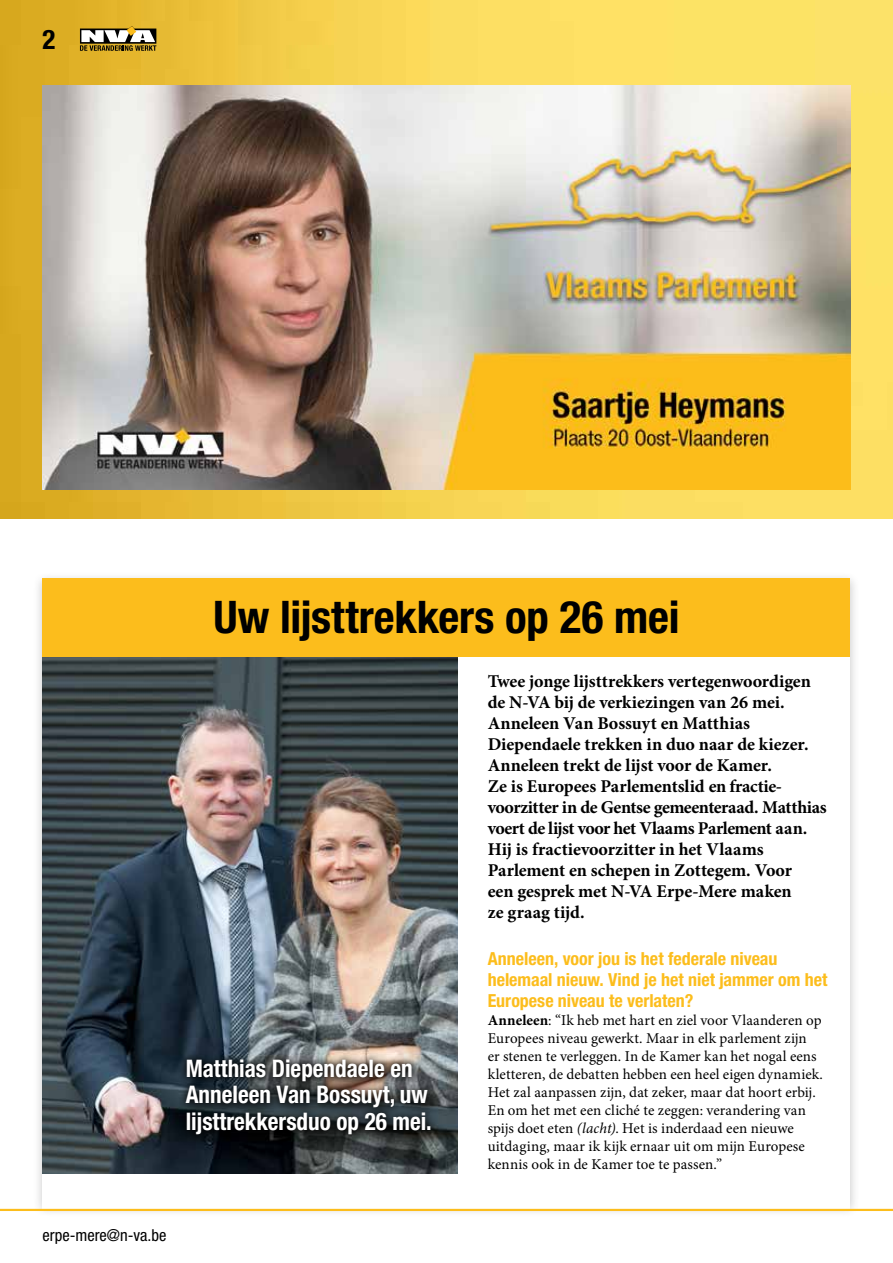
<style>
.page{position:relative;width:893px;height:1263px;background:#fff}
.page>*{position:absolute;margin:0;border:0;box-sizing:border-box;transform-origin:0 0}
.t1{font:700 condensed 45px "Helvetica Neue LT Std";letter-spacing:-.005em;color:#000}
.t2{font:700 condensed 27px "Helvetica Neue LT Std";color:#000}
.t3{font:700 condensed 24.3px/26.7px "Helvetica Neue LT Std";color:#fff;scale:.95 1}
.t4{font:700 18px/21px "Minion Pro";letter-spacing:-.01em;color:#000}
.t5{font:700 condensed 18px/21px "Helvetica Neue LT Std";color:#fcbd1c}
.t6{font:condensed 16.5px "Helvetica Neue LT Std";color:#000}
.t7{font:15px/18px "Minion Pro";color:#000}
.s1{font-weight:700}
.s2{font-style:italic}
</style>
<div class="page">
<img style="left:0;top:0;width:893px;height:519px">
<div style="left:33px;top:571px;width:827px;height:647px;background:#000;opacity:.2"></div>
<div style="left:43px;top:581px;width:807px;height:627px;background:#fff"></div>
<div style="left:43px;top:578px;width:807px;height:78px;background:#fcbd1c"></div>
<img style="left:43px;top:657px;width:415px;height:516px">
<svg style="left:178px;top:1051px;width:268px;height:98px;background:#393f43"></svg>
<svg style="left:180px;top:1052px;width:257px;height:89px;background:#323536"></svg>
<img style="left:43px;top:85px;width:807px;height:404px">
<svg style="left:366px;top:385px;width:527px;height:134px;background:#e6bb41"></svg>
<svg style="left:0;top:1173px;width:893px;height:38px"></svg>
<svg style="left:80px;top:26px;width:76px;height:25px"></svg>
<h2 class="t2" style="left:43px;top:23px;width:14px">2</h2>
<h1 class="t1" style="left:213px;top:590px;width:468px">Uw lijsttrekkers op 26 mei</h1>
<h3 class="t3" style="left:186px;top:1054px;width:261px">Matthias Diependaele en<br>Anneleen Van Bossuyt, uw lijsttrekkersduo op 26 mei.</h3>
<p class="t4" style="left:488px;top:671px;width:341px">Twee jonge lijsttrekkers vertegenwoordigen de N-VA bij de verkiezingen van 26 mei.<br>Anneleen Van Bossuyt en Matthias Diependaele trekken in duo naar de kiezer.<br>Anneleen trekt de lijst voor de Kamer.<br>Ze is Europees Parlementslid en fractie&shy;voorzitter in de Gentse gemeenteraad. Matthias voert de lijst voor het Vlaams Parlement aan.<br>Hij is fractievoorzitter in het Vlaams Parlement en schepen in Zottegem. Voor<br>een gesprek met N-VA Erpe-Mere maken<br>ze graag tijd.</p>
<p class="t5" style="left:488px;top:948px;width:341px">Anneleen, voor jou is het federale niveau helemaal nieuw. Vind je het niet jammer om het<br>Europese niveau te verlaten?</p>
<p class="t7" style="left:488px;top:1011px;width:337px"><span class="s1">Anneleen</span>: “Ik heb met hart en ziel voor Vlaanderen op Europees niveau gewerkt. Maar in elk parlement zijn<br>er stenen te verleggen. In de Kamer kan het nogal eens kletteren, de debatten hebben een heel eigen dynamiek.<br>Het zal aanpassen zijn, dat zeker, maar dat hoort erbij.<br>En om het met een cliché te zeggen: verandering van spijs doet eten <span class="s2">(lacht)</span>. Het is inderdaad een nieuwe uitdaging, maar ik kijk ernaar uit om mijn Europese kennis ook in de Kamer toe te passen.”</p>
<p class="t6" style="left:43px;top:1225px;width:126px">erpe-mere@n-va.be</p>
</div>
